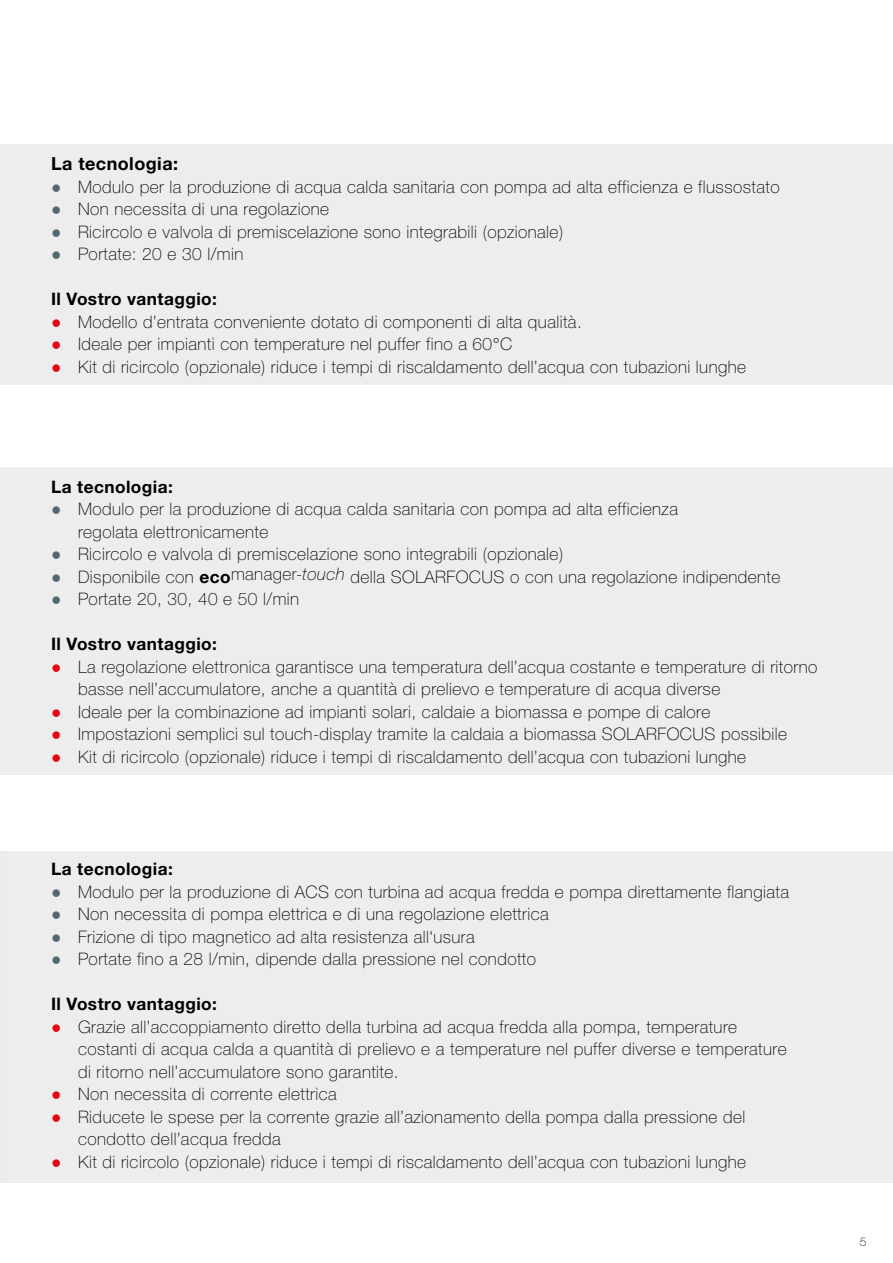
<style>
.page{position:relative;width:893px;height:1263px;background:#fff}
.page>*{position:absolute;margin:0;border:0;box-sizing:border-box;transform-origin:0 0}
.t1{font:700 18px "Helvetica Neue LT Pro";letter-spacing:.025em;color:#000}
.t2{font:100 17.25px/22.5px "Helvetica Neue LT Pro";letter-spacing:.025em;color:#000}
.t3{font:700 17.25px "Helvetica Neue LT Pro";letter-spacing:.025em;color:#000}
.t4{font:100 12px "Helvetica Neue LT Pro";color:#000}
.s1{font-family:"Verdana";font-weight:400;color:#55676f}
.s2{font-family:"Verdana";font-weight:400;color:#e30613}
.s3{font-weight:700}
</style>
<div class="page">
<div style="left:0;top:851px;width:893px;height:331px;background:#ededed"></div>
<div style="left:0;top:467px;width:893px;height:308px;background:#ededed"></div>
<div style="left:0;top:145px;width:893px;height:240px;background:#ededed"></div>
<p class="t1" style="left:51px;top:153px;width:129px">La tecnologia:</p>
<p class="t2" style="left:51px;top:175px;width:730px"><span class="s1">●</span> Modulo per la produzione di acqua calda sanitaria con pompa ad alta efficienza e flussostato</p>
<p class="t2" style="left:51px;top:198px;width:280px"><span class="s1">●</span> Non necessita di una regolazione</p>
<p class="t2" style="left:51px;top:220px;width:514px"><span class="s1">●</span> Ricircolo e valvola di premiscelazione sono integrabili (opzionale)</p>
<p class="t2" style="left:51px;top:243px;width:194px"><span class="s1">●</span> Portate: 20 e 30 l/min</p>
<p class="t3" style="left:51px;top:288px;width:167px">Il Vostro vantaggio:</p>
<p class="t2" style="left:51px;top:310px;width:532px"><span class="s2">●</span> Modello d’entrata conveniente dotato di componenti di alta qualità.</p>
<p class="t2" style="left:51px;top:333px;width:463px"><span class="s2">●</span> Ideale per impianti con temperature nel puffer fino a 60°C</p>
<p class="t2" style="left:51px;top:355px;width:697px"><span class="s2">●</span> Kit di ricircolo (opzionale) riduce i tempi di riscaldamento dell’acqua con tubazioni lunghe</p>
<p class="t3" style="left:51px;top:476px;width:123px">La tecnologia:</p>
<p class="t2" style="left:78px;top:498px;width:601px;text-indent:-27px"><span class="s1">●</span> Modulo per la produzione di acqua calda sanitaria con pompa ad alta efficienza regolata elettronicamente</p>
<p class="t2" style="left:51px;top:543px;width:514px"><span class="s1">●</span> Ricircolo e valvola di premiscelazione sono integrabili (opzionale)</p>
<p class="t2" style="left:51px;top:565px;width:731px"><span class="s1">●</span> Disponibile con <span class="s3">eco</span>manager-<sup>touch</sup> della SOLARFOCUS o con una regolazione indipendente</p>
<p class="t2" style="left:51px;top:588px;width:250px"><span class="s1">●</span> Portate 20, 30, 40 e 50 l/min</p>
<p class="t3" style="left:51px;top:633px;width:167px">Il Vostro vantaggio:</p>
<p class="t2" style="left:78px;top:655px;width:741px;text-indent:-27px"><span class="s2">●</span> La regolazione elettronica garantisce una temperatura dell’acqua costante e temperature di ritorno basse nell’accumulatore, anche a quantità di prelievo e temperature di acqua diverse</p>
<p class="t2" style="left:51px;top:700px;width:661px"><span class="s2">●</span> Ideale per la combinazione ad impianti solari, caldaie a biomassa e pompe di calore</p>
<p class="t2" style="left:51px;top:723px;width:738px"><span class="s2">●</span> Impostazioni semplici sul touch-display tramite la caldaia a biomassa SOLARFOCUS possibile</p>
<p class="t2" style="left:51px;top:745px;width:697px"><span class="s2">●</span> Kit di ricircolo (opzionale) riduce i tempi di riscaldamento dell’acqua con tubazioni lunghe</p>
<p class="t3" style="left:51px;top:858px;width:123px">La tecnologia:</p>
<p class="t2" style="left:51px;top:880px;width:739px"><span class="s1">●</span> Modulo per la produzione di ACS con turbina ad acqua fredda e pompa direttamente flangiata</p>
<p class="t2" style="left:51px;top:903px;width:499px"><span class="s1">●</span> Non necessita di pompa elettrica e di una regolazione elettrica</p>
<p class="t2" style="left:51px;top:925px;width:425px"><span class="s1">●</span> Frizione di tipo magnetico ad alta resistenza all‘usura</p>
<p class="t2" style="left:51px;top:948px;width:487px"><span class="s1">●</span> Portate fino a 28 l/min, dipende dalla pressione nel condotto</p>
<p class="t3" style="left:51px;top:993px;width:167px">Il Vostro vantaggio:</p>
<p class="t2" style="left:78px;top:1015px;width:710px;text-indent:-27px"><span class="s2">●</span> Grazie all’accoppiamento diretto della turbina ad acqua fredda alla pompa, temperature costanti di acqua calda a quantità di prelievo e a temperature nel puffer diverse e temperature di ritorno nell’accumulatore sono garantite.</p>
<p class="t2" style="left:51px;top:1082px;width:287px"><span class="s2">●</span> Non necessita di corrente elettrica</p>
<p class="t2" style="left:78px;top:1105px;width:669px;text-indent:-27px"><span class="s2">●</span> Riducete le spese per la corrente grazie all’azionamento della pompa dalla pressione del condotto dell’acqua fredda</p>
<p class="t2" style="left:51px;top:1150px;width:697px"><span class="s2">●</span> Kit di ricircolo (opzionale) riduce i tempi di riscaldamento dell’acqua con tubazioni lunghe</p>
<p class="t4" style="left:860px;top:1235px;width:8px">5</p>
</div>
